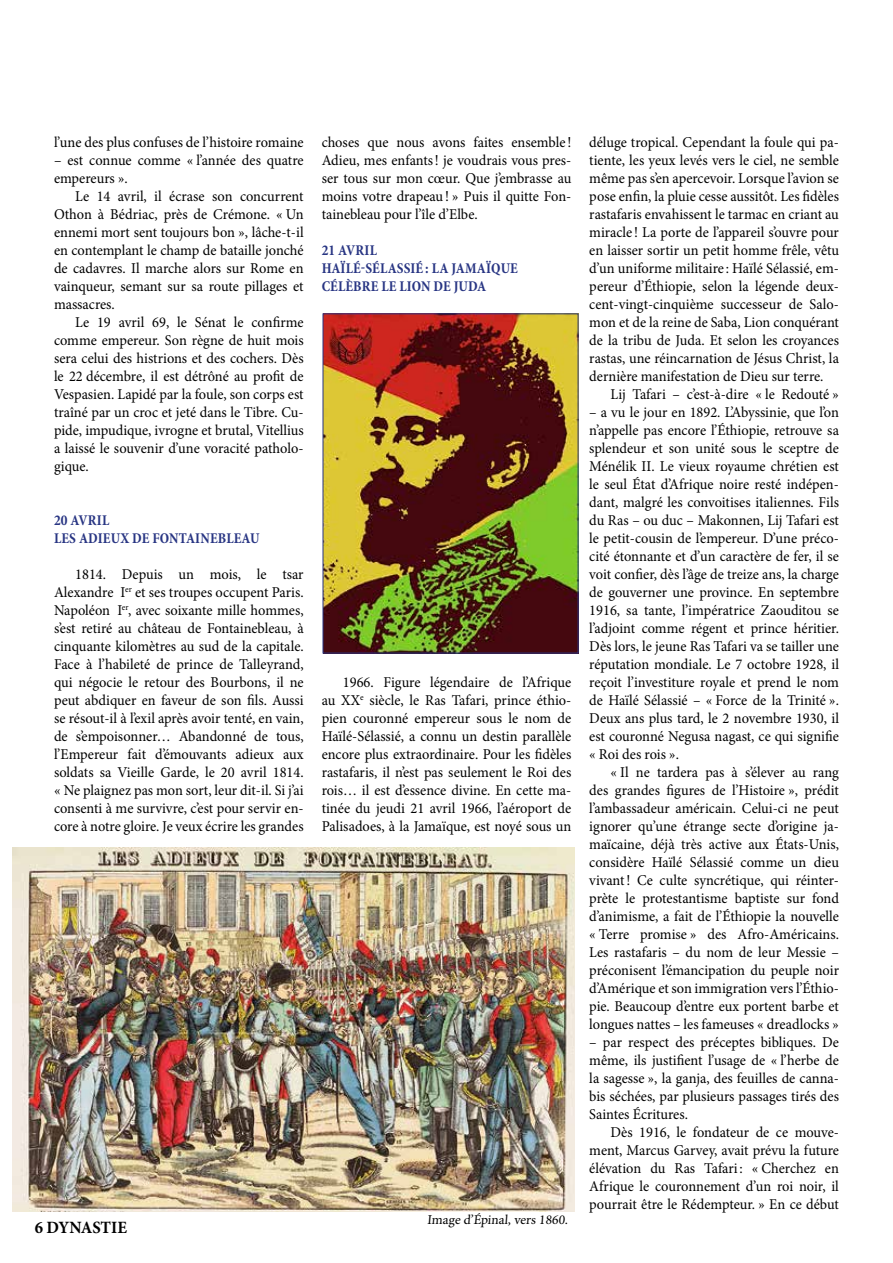
<style>
.page{position:relative;width:893px;height:1263px;background:#fff}
.page>*{position:absolute;margin:0;border:0;box-sizing:border-box;transform-origin:0 0}
.t1{font:700 17.25px "Minion Pro";letter-spacing:-.01em;color:#000;scale:.96 1}
.t2{font:15px/18px "Minion Pro";color:#000;text-align:justify;scale:.96 1}
.t3{font:700 condensed 15px/18px "Minion Pro";letter-spacing:.01em;color:#283583;scale:.96 1}
.t4{font:13.5px "Minion Pro";color:#000}
</style>
<div class="page">
<img style="left:13px;top:848px;width:562px;height:363px">
<img style="left:325px;top:316px;width:251px;height:335px">
<p class="t2" style="left:54px;top:133px;width:262px">l’une des plus confuses de l’histoire romaine</p>
<p class="t2" style="left:54px;top:151px;width:262px">– est connue comme « l’année des quatre empereurs ».</p>
<p class="t2" style="left:54px;top:187px;width:262px;text-indent:21px">Le 14 avril, il écrase son concurrent Othon à Bédriac, près de Crémone. « Un ennemi mort sent toujours bon », lâche-t-il en contemplant le champ de bataille jonché de cadavres. Il marche alors sur Rome en vainqueur, semant sur sa route pillages et massacres.</p>
<p class="t2" style="left:54px;top:313px;width:262px;text-indent:21px">Le 19 avril 69, le Sénat le confirme comme empereur. Son règne de huit mois sera celui des histrions et des cochers. Dès le 22 décembre, il est détrôné au profit de Vespasien. Lapidé par la foule, son corps est traîné par un croc et jeté dans le Tibre. Cu&shy;pide, impudique, ivrogne et brutal, Vitellius a laissé le souvenir d’une voracité patholo&shy;gique.</p>
<p class="t3" style="left:54px;top:511px;width:215px">20 AVRIL<br>LES ADIEUX DE FONTAINEBLEAU</p>
<p class="t2" style="left:54px;top:565px;width:262px;text-indent:21px">1814. Depuis un mois, le tsar Alexandre I<sup>er</sup> et ses troupes occupent Paris.<br>Napoléon I<sup>er</sup>, avec soixante mille hommes, s’est retiré au château de Fontainebleau, à cinquante kilomètres au sud de la capitale.<br>Face à l’habileté de prince de Talleyrand, qui négocie le retour des Bourbons, il ne peut abdiquer en faveur de son fils. Aussi se résout-il à l’exil après avoir tenté, en vain, de s’empoisonner… Abandonné de tous, l’Empereur fait d’émouvants adieux aux soldats sa Vieille Garde, le 20 avril 1814. « Ne plaignez pas mon sort, leur dit-il. Si j’ai consenti à me survivre, c’est pour servir en&shy;core à notre gloire. Je veux écrire les grandes</p>
<p class="t1" style="left:35px;top:1215px;width:98px">6 DYNASTIE</p>
<p class="t2" style="left:322px;top:133px;width:262px">choses que nous avons faites ensemble !<br>Adieu, mes enfants! je voudrais vous pres&shy;ser tous sur mon cœur. Que j’embrasse au moins votre drapeau! » Puis il quitte Fon&shy;tainebleau pour l’île d’Elbe.</p>
<p class="t3" style="left:322px;top:241px;width:206px">21 AVRIL<br>HAÏLÉ-SÉLASSIÉ : LA JAMAÏQUE<br>CÉLÈBRE LE LION DE JUDA</p>
<p class="t2" style="left:322px;top:673px;width:262px;text-indent:21px">1966. Figure légendaire de l’Afrique au XX<sup>e</sup> siècle, le Ras Tafari, prince éthio&shy;pien couronné empereur sous le nom de Haïlé-Sélassié, a connu un destin parallèle encore plus extraordinaire. Pour les fidèles rastafaris, il n’est pas seulement le Roi des rois… il est d’essence divine. En cette ma&shy;tinée du jeudi 21 avril 1966, l’aéroport de Palisadoes, à la Jamaïque, est noyé sous un</p>
<p class="t4" style="left:427px;top:1210px;width:144px">Image d’Épinal, vers 1860.</p>
<p class="t2" style="left:589px;top:133px;width:262px">déluge tropical. Cependant la foule qui pa&shy;tiente, les yeux levés vers le ciel, ne semble même pas s’en apercevoir. Lorsque l’avion se pose enfin, la pluie cesse aussitôt. Les fidèles rastafaris envahissent le tarmac en criant au miracle ! La porte de l’appareil s’ouvre pour en laisser sortir un petit homme frêle, vêtu d’un uniforme militaire : Haïlé Sélassié, em&shy;pereur d’Éthiopie, selon la légende deux&shy;cent-vingt-cinquième successeur de Salo&shy;mon et de la reine de Saba, Lion conquérant de la tribu de Juda. Et selon les croyances rastas, une réincarnation de Jésus Christ, la dernière manifestation de Dieu sur terre.</p>
<p class="t2" style="left:611px;top:385px;width:239px">Lij Tafari – c’est-à-dire « le Redouté »</p>
<p class="t2" style="left:589px;top:403px;width:262px">– a vu le jour en 1892. L’Abyssinie, que l’on n’appelle pas encore l’Éthiopie, retrouve sa splendeur et son unité sous le sceptre de Ménélik II. Le vieux royaume chrétien est le seul État d’Afrique noire resté indépen&shy;dant, malgré les convoitises italiennes. Fils du Ras – ou duc – Makonnen, Lij Tafari est le petit-cousin de l’empereur. D’une préco&shy;cité étonnante et d’un caractère de fer, il se voit confier, dès l’âge de treize ans, la charge de gouverner une province. En septembre 1916, sa tante, l’impératrice Zaouditou se l’adjoint comme régent et prince héritier.<br>Dès lors, le jeune Ras Tafari va se tailler une réputation mondiale. Le 7 octobre 1928, il reçoit l’investiture royale et prend le nom de Haïlé Sélassié – « Force de la Trinité ».<br>Deux ans plus tard, le 2 novembre 1930, il est couronné Negusa nagast, ce qui signifie « Roi des rois ».</p>
<p class="t2" style="left:589px;top:763px;width:262px;text-indent:21px">« Il ne tardera pas à s’élever au rang des grandes figures de l’Histoire », prédit l’ambassadeur américain. Celui-ci ne peut ignorer qu’une étrange secte d’origine ja&shy;maïcaine, déjà très active aux États-Unis, considère Haïlé Sélassié comme un dieu vivant! Ce culte syncrétique, qui réinter&shy;prète le protestantisme baptiste sur fond d’animisme, a fait de l’Éthiopie la nouvelle « Terre promise » des Afro-Américains.<br>Les rastafaris – du nom de leur Messie – préconisent l’émancipation du peuple noir d’Amérique et son immigration vers l’Éthio&shy;pie. Beaucoup d’entre eux portent barbe et longues nattes – les fameuses « dreadlocks »</p>
<p class="t2" style="left:589px;top:1033px;width:262px">– par respect des préceptes bibliques. De même, ils justifient l’usage de « l’herbe de la sagesse », la ganja, des feuilles de canna&shy;bis séchées, par plusieurs passages tirés des Saintes Écritures.</p>
<p class="t2" style="left:589px;top:1123px;width:262px;text-indent:21px">Dès 1916, le fondateur de ce mouve&shy;ment, Marcus Garvey, avait prévu la future élévation du Ras Tafari: « Cherchez en Afrique le couronnement d’un roi noir, il pourrait être le Rédempteur. » En ce début</p>
</div>
